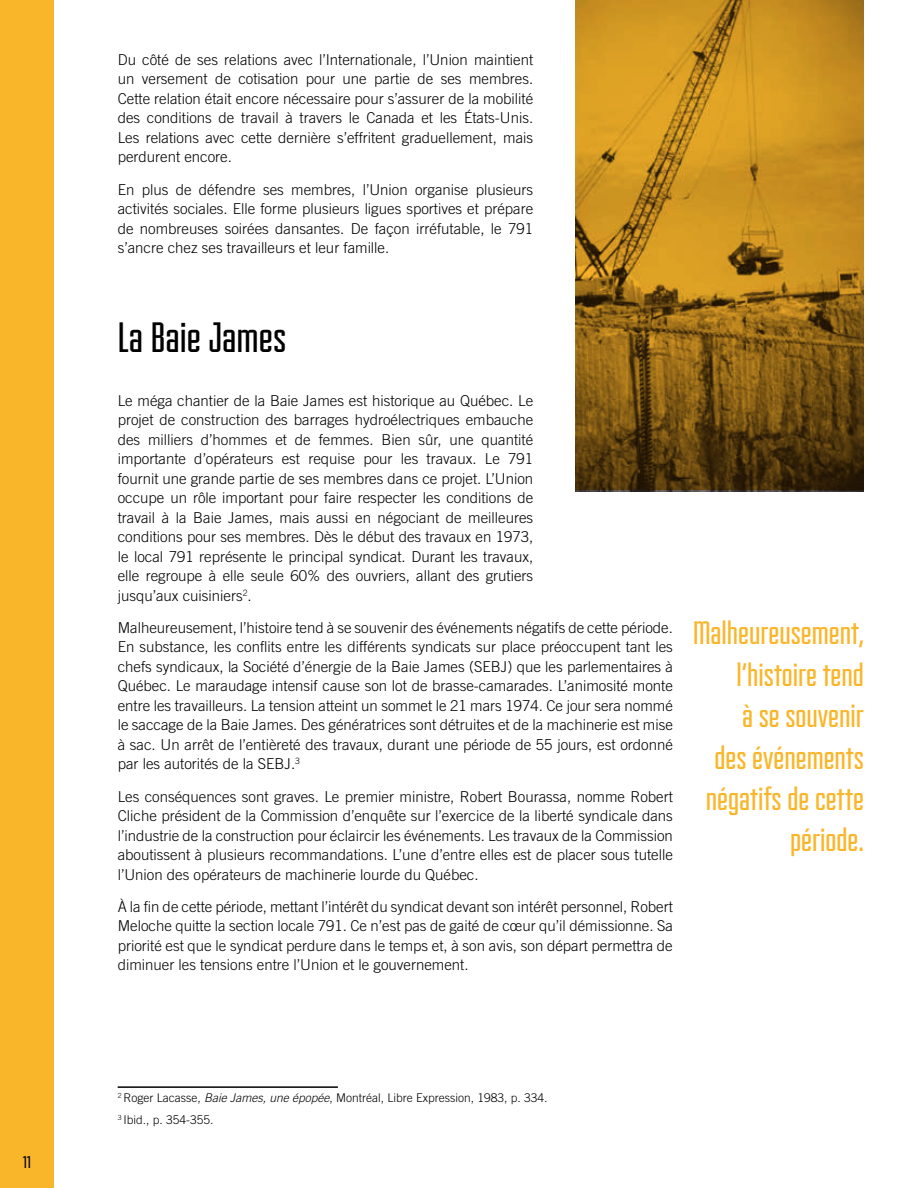
<style>
.page{position:relative;width:918px;height:1188px;background:#fff}
.page>*{position:absolute;margin:0;border:0;box-sizing:border-box;transform-origin:0 0}
.t1{font:45px "Fairview";color:#000}
.t2{font:34.5px/41.4px "Fairview";color:#fab62a;text-align:right}
.t3{font:18px "Fairview";color:#000}
.t4{font:300 15px/19.5px "Trade Gothic LT Std";color:#000;text-align:justify}
.t5{font:300 12px/23px "Trade Gothic LT Std";color:#000}
.s1{font-style:italic}
</style>
<div class="page">
<div style="left:0;top:0;width:54px;height:1188px;background:#fab62a"></div>
<hr style="left:118px;top:1086px;width:220px;height:2px;background:#000">
<svg style="left:576px;top:0;width:288px;height:490px;background:#a4751a"></svg>
<p class="t3" style="left:23px;top:1153px;width:9px">11</p>
<p class="t4" style="left:118px;top:50px;width:417px">Du côté de ses relations avec l’Internationale, l’Union maintient un versement de cotisation pour une partie de ses membres.<br>Cette relation était encore nécessaire pour s’assurer de la mobilité des conditions de travail à travers le Canada et les États-Unis.<br>Les relations avec cette dernière s’effritent graduellement, mais perdurent encore.</p>
<p class="t4" style="left:118px;top:179px;width:417px">En plus de défendre ses membres, l’Union organise plusieurs activités sociales. Elle forme plusieurs ligues sportives et prépare de nombreuses soirées dansantes. De façon irréfutable, le 791 s’ancre chez ses travailleurs et leur famille.</p>
<h1 class="t1" style="left:118px;top:315px;width:170px">La Baie James</h1>
<p class="t4" style="left:118px;top:390px;width:417px">Le méga chantier de la Baie James est historique au Québec. Le projet de construction des barrages hydroélectriques embauche des milliers d’hommes et de femmes. Bien sûr, une quantité importante d’opérateurs est requise pour les travaux. Le 791 fournit une grande partie de ses membres dans ce projet. L’Union occupe un rôle important pour faire respecter les conditions de travail à la Baie James, mais aussi en négociant de meilleures conditions pour ses membres. Dès le début des travaux en 1973, le local 791 représente le principal syndicat. Durant les travaux, elle regroupe à elle seule 60% des ouvriers, allant des grutiers jusqu’aux cuisiniers<sup>2</sup>.</p>
<p class="t4" style="left:118px;top:618px;width:557px">Malheureusement, l’histoire tend à se souvenir des événements négatifs de cette période.<br>En substance, les conflits entre les différents syndicats sur place préoccupent tant les chefs syndicaux, la Société d’énergie de la Baie James (SEBJ) que les parlementaires à Québec. Le maraudage intensif cause son lot de brasse-camarades. L’animosité monte entre les travailleurs. La tension atteint un sommet le 21 mars 1974. Ce jour sera nommé le saccage de la Baie James. Des génératrices sont détruites et de la machinerie est mise à sac. Un arrêt de l’entièreté des travaux, durant une période de 55 jours, est ordonné par les autorités de la SEBJ.<sup>3</sup></p>
<p class="t4" style="left:118px;top:786px;width:557px">Les conséquences sont graves. Le premier ministre, Robert Bourassa, nomme Robert Cliche président de la Commission d’enquête sur l’exercice de la liberté syndicale dans l’industrie de la construction pour éclaircir les événements. Les travaux de la Commission aboutissent à plusieurs recommandations. L’une d’entre elles est de placer sous tutelle l’Union des opérateurs de machinerie lourde du Québec.</p>
<p class="t4" style="left:118px;top:897px;width:557px">À la fin de cette période, mettant l’intérêt du syndicat devant son intérêt personnel, Robert Meloche quitte la section locale 791. Ce n’est pas de gaité de cœur qu’il démissionne. Sa priorité est que le syndicat perdure dans le temps et, à son avis, son départ permettra de diminuer les tensions entre l’Union et le gouvernement.</p>
<h2 class="t2" style="left:693px;top:612px;width:172px">Malheureusement, l’histoire tend<br>à se souvenir<br>des événements négatifs de cette période.</h2>
<p class="t5" style="left:118px;top:1086px;width:431px"><sup>2</sup> Roger Lacasse, <span class="s1">Baie James, une épopée</span>, Montréal, Libre Expression, 1983, p. 334.<br><sup>3</sup> Ibid., p. 354-355.</p>
</div>
